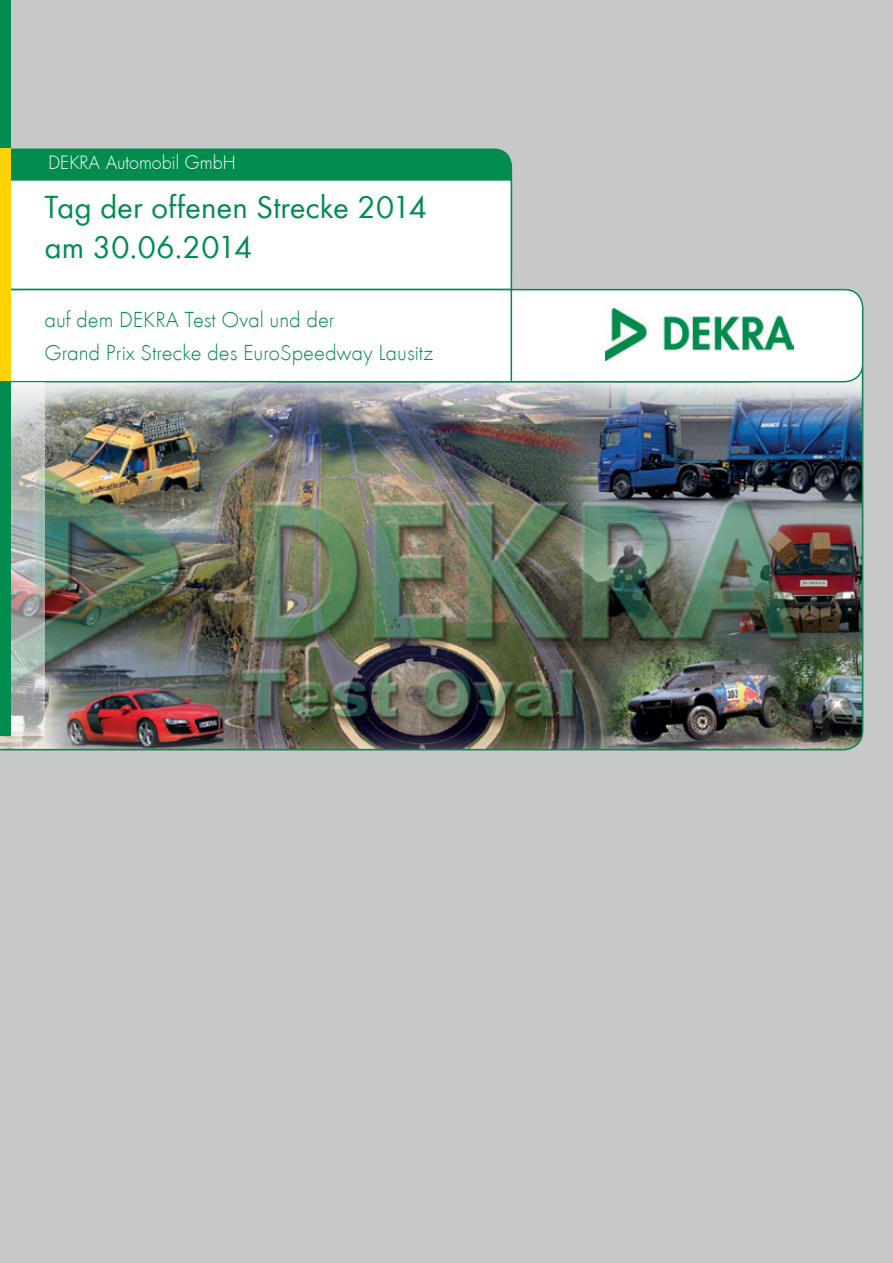
<style>
.page{position:relative;width:893px;height:1263px;background:#c7c8ca}
.page>*{position:absolute;margin:0;border:0;box-sizing:border-box;transform-origin:0 0}
.t1{font:33px/39.6px "Futura TEE";color:#008c4e}
.t2{font:22.5px/33px "Futura TEE Ligh";color:#008c4e}
.t3{font:300 18px "Futura";color:#fff}
</style>
<div class="page">
<img style="left:0;top:368px;width:863px;height:382px">
<div style="left:11px;top:149px;width:501px;height:30px;background:#008c4e"></div>
<div style="left:263px;top:290px;width:600px;height:92px;background:#fff;border-radius:18px"></div>
<div style="left:262px;top:289px;width:601px;height:93px;border:2px solid #008c4e;border-radius:18px"></div>
<div style="left:8px;top:179px;width:504px;height:111px;background:#fff;border:2px solid #008c4e"></div>
<div style="left:9px;top:289px;width:503px;height:93px;background:#fff;border:2px solid #008c4e"></div>
<div style="left:725px;top:363px;width:25px;height:18px;background:#fff"></div>
<svg style="left:11px;top:382px;width:33px;height:354px"></svg>
<div style="left:0;top:0;width:11px;height:736px;background:#008c4e"></div>
<img style="left:606px;top:309px;width:188px;height:52px">
<div style="left:0;top:149px;width:11px;height:232px;background:#fed304"></div>
<p class="t3" style="left:48px;top:150px;width:189px">DEKRA Automobil GmbH</p>
<h1 class="t1" style="left:44px;top:187px;width:384px">Tag der offenen Strecke 2014 am 30.06.2014</h1>
<p class="t2" style="left:44px;top:304px;width:390px">auf dem DEKRA Test Oval und der<br>Grand Prix Strecke des EuroSpeedway Lausitz</p>
</div>
